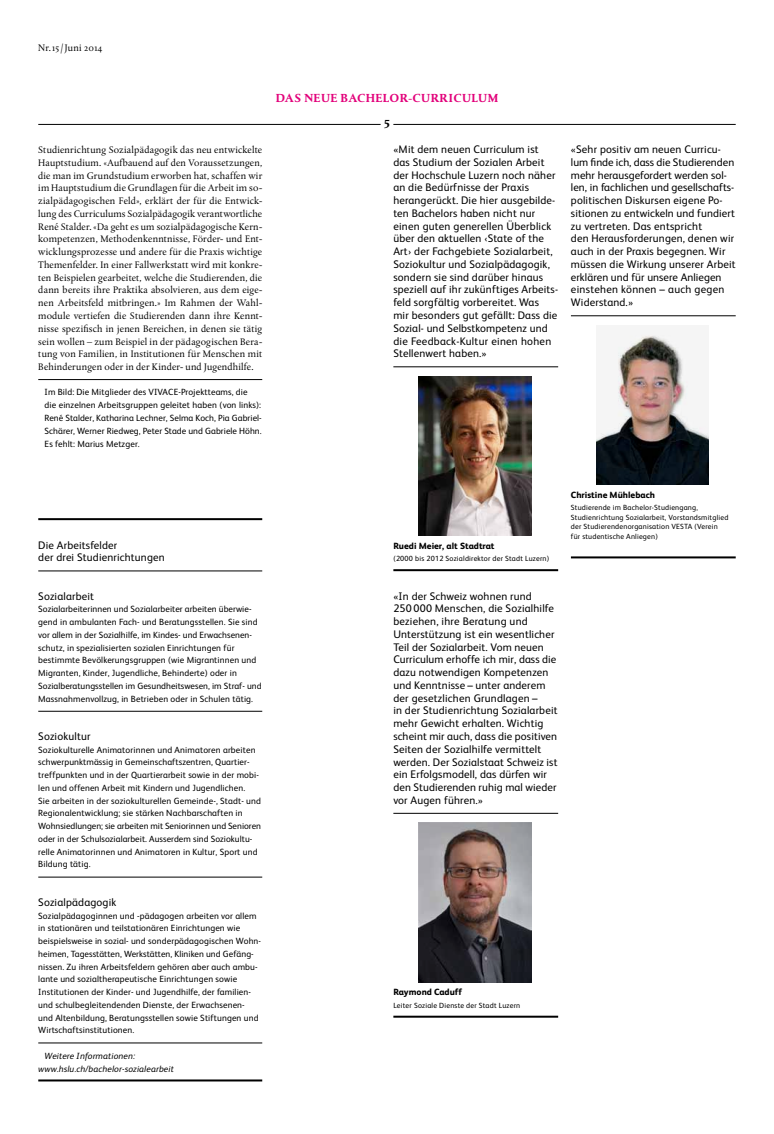
<style>
.page{position:relative;width:774px;height:1134px;background:#fff}
.page>*{position:absolute;margin:0;border:0;box-sizing:border-box;transform-origin:0 0}
.t1{font:700 12px "Albertina MT Std";letter-spacing:.03em;color:#e2007a}
.t2{font:700 12px "Albertina MT Std";color:#000}
.t3{font:11px/12.8px "FS Albert";letter-spacing:.015em;color:#000}
.t4{font:10px/12.8px "Albertina MT Std";letter-spacing:.015em;color:#000;text-align:justify}
.t5{font:9px/12.8px "FS Albert";letter-spacing:.015em;color:#000}
.t6{font:italic 9px/12.8px "FS Albert";letter-spacing:.015em;color:#000}
.t7{font:800 9px "FS Albert";color:#000}
.t8{font:7.5px/9.6px "FS Albert";letter-spacing:.025em;color:#000}
</style>
<div class="page">
<hr style="left:38px;top:124px;width:343px;height:1px;background:#000">
<hr style="left:393px;top:124px;width:343px;height:1px;background:#000">
<hr style="left:38px;top:379px;width:224px;height:1px;background:#000">
<hr style="left:38px;top:518px;width:224px;height:2px;background:#000">
<hr style="left:38px;top:571px;width:224px;height:1px;background:#000">
<hr style="left:38px;top:711px;width:224px;height:1px;background:#000">
<hr style="left:38px;top:877px;width:224px;height:1px;background:#000">
<hr style="left:38px;top:1043px;width:224px;height:1px;background:#000">
<hr style="left:38px;top:1079px;width:224px;height:2px;background:#000">
<hr style="left:393px;top:367px;width:165px;height:1px;background:#000">
<hr style="left:393px;top:569px;width:165px;height:2px;background:#000">
<hr style="left:393px;top:813px;width:165px;height:1px;background:#000">
<hr style="left:393px;top:1016px;width:165px;height:2px;background:#000">
<img style="left:419px;top:376px;width:112px;height:160px">
<img style="left:419px;top:823px;width:112px;height:159px">
<hr style="left:571px;top:315px;width:165px;height:1px;background:#000">
<hr style="left:571px;top:556px;width:165px;height:2px;background:#000">
<img style="left:596px;top:334px;width:113px;height:151px">
<p class="t4" style="left:38px;top:41px;width:66px">Nr.15/ Juni 2014</p>
<p class="t4" style="left:38px;top:144px;width:225px">Studienrichtung Sozialpädagogik das neu entwickelte Hauptstudium. «Aufbauend auf den Voraussetzungen, die man im Grundstudium erworben hat, schaffen wir im Hauptstudium die Grundlagen für die Arbeit im so&shy;zialpädagogischen Feld», erklärt der für die Entwick&shy;lung des Curriculums Sozialpädagogik verantwortliche René Stalder. «Da geht es um sozialpädagogische Kern&shy;kompetenzen, Methodenkenntnisse, Förder- und Ent&shy;wicklungsprozesse und andere für die Praxis wichtige Themenfelder. In einer Fallwerkstatt wird mit konkre&shy;ten Beispielen gearbeitet, welche die Studierenden, die dann bereits ihre Praktika absolvieren, aus dem eige&shy;nen Arbeitsfeld mitbringen.» Im Rahmen der Wahl&shy;module vertiefen die Studierenden dann ihre Kennt&shy;nisse spezifisch in jenen Bereichen, in denen sie tätig sein wollen – zum Beispiel in der pädagogischen Bera&shy;tung von Familien, in Institutionen für Menschen mit Behinderungen oder in der Kinder- und Jugendhilfe.</p>
<p class="t5" style="left:45px;top:386px;width:219px">Im Bild: Die Mitglieder des VIVACE-Projektteams, die<br>die einzelnen Arbeitsgruppen geleitet haben (von links):<br>René Stalder, Katharina Lechner, Selma Koch, Pia Gabriel-Schärer, Werner Riedweg, Peter Stade und Gabriele Höhn.<br>Es fehlt: Marius Metzger.</p>
<h1 class="t1" style="left:276px;top:91px;width:38px">DAS NEUE</h1>
<h1 class="t1" style="left:340px;top:91px;width:45px">BACHELOR</h1>
<h1 class="t1" style="left:408px;top:91px;width:91px">-CURRICULUM</h1>
<h1 class="t2" style="left:384px;top:116px;width:8px">5</h1>
<p class="t3" style="left:393px;top:142px;width:166px">«Mit dem neuen Curriculum ist<br>das Studium der Sozialen Arbeit der Hochschule Luzern noch näher an die Bedürfnisse der Praxis herangerückt. Die hier ausgebilde&shy;ten Bachelors haben nicht nur einen guten generellen Überblick über den aktuellen ‹State of the<br>Art› der Fachgebiete Sozialarbeit,<br>Soziokultur und Sozialpädagogik, sondern sie sind darüber hinaus speziell auf ihr zukünftiges Arbeits&shy;feld sorgfältig vorbereitet. Was<br>mir besonders gut gefällt: Dass die<br>Sozial- und Selbstkompetenz und die Feedback-Kultur einen hohen<br>Stellenwert haben.»</p>
<p class="t3" style="left:571px;top:142px;width:166px">«Sehr positiv am neuen Curricu&shy;lum finde ich, dass die Studierenden mehr herausgefordert werden sol&shy;len, in fachlichen und gesellschafts&shy;politischen Diskursen eigene Po&shy;sitionen zu entwickeln und fundiert zu vertreten. Das entspricht<br>den Herausforderungen, denen wir auch in der Praxis begegnen. Wir müssen die Wirkung unserer Arbeit erklären und für unsere Anliegen einstehen können – auch gegen<br>Widerstand.»</p>
<p class="t3" style="left:38px;top:538px;width:128px">Die Arbeitsfelder<br>der drei Studienrichtungen</p>
<p class="t3" style="left:38px;top:589px;width:57px">Sozialarbeit</p>
<p class="t5" style="left:38px;top:602px;width:225px">Sozialarbeiterinnen und Sozialarbeiter arbeiten überwie&shy;gend in ambulanten Fach- und Beratungsstellen. Sie sind vor allem in der Sozialhilfe, im Kindes- und Erwachsenen&shy;schutz, in spezialisierten sozialen Einrichtungen für bestimmte Bevölkerungsgruppen (wie Migrantinnen und Migranten, Kinder, Jugendliche, Behinderte) oder in Sozialberatungsstellen im Gesundheitswesen, im Straf- und Massnahmenvollzug, in Betrieben oder in Schulen tätig.</p>
<p class="t3" style="left:38px;top:729px;width:54px">Soziokultur</p>
<p class="t5" style="left:38px;top:743px;width:224px">Soziokulturelle Animatorinnen und Animatoren arbeiten schwerpunktmässig in Gemeinschaftszentren, Quartier&shy;treffpunkten und in der Quartierarbeit sowie in der mobi&shy;len und offenen Arbeit mit Kindern und Jugendlichen.<br>Sie arbeiten in der soziokulturellen Gemeinde-, Stadt- und Regionalentwicklung; sie stärken Nachbarschaften in Wohnsiedlungen; sie arbeiten mit Seniorinnen und Senioren oder in der Schulsozialarbeit. Ausserdem sind Soziokultu&shy;relle Animatorinnen und Animatoren in Kultur, Sport und Bildung tätig.</p>
<p class="t3" style="left:38px;top:895px;width:80px">Sozialpädagogik</p>
<p class="t5" style="left:38px;top:908px;width:224px">Sozialpädagoginnen und -pädagogen arbeiten vor allem in stationären und teilstationären Einrichtungen wie beispielsweise in sozial- und sonderpädagogischen Wohn&shy;heimen, Tagesstätten, Werkstätten, Kliniken und Gefäng&shy;nissen. Zu ihren Arbeitsfeldern gehören aber auch ambu&shy;lante und sozialtherapeutische Einrichtungen sowie Institutionen der Kinder- und Jugendhilfe, der familien&shy;und schulbegleitendenden Dienste, der Erwachsenen-<br>und Altenbildung, Beratungsstellen sowie Stiftungen und Wirtschaftsinstitutionen.</p>
<p class="t6" style="left:38px;top:1049px;width:137px;text-indent:6px">Weitere Informationen: www.hslu.ch/bachelor-sozialearbeit</p>
<p class="t7" style="left:393px;top:539px;width:103px">Ruedi Meier, alt Stadtrat</p>
<p class="t8" style="left:393px;top:554px;width:157px">(2000 bis 2012 Sozialdirektor der Stadt Luzern)</p>
<p class="t3" style="left:393px;top:589px;width:166px">«In der Schweiz wohnen rund<br>250 000 Menschen, die Sozialhilfe beziehen, ihre Beratung und<br>Unterstützung ist ein wesentlicher<br>Teil der Sozialarbeit. Vom neuen<br>Curriculum erhoffe ich mir, dass die dazu notwendigen Kompetenzen und Kenntnisse – unter anderem der gesetzlichen Grundlagen –<br>in der Studienrichtung Sozialarbeit mehr Gewicht erhalten. Wichtig scheint mir auch, dass die positiven<br>Seiten der Sozialhilfe vermittelt werden. Der Sozialstaat Schweiz ist ein Erfolgsmodell, das dürfen wir den Studierenden ruhig mal wieder vor Augen führen.»</p>
<p class="t7" style="left:571px;top:488px;width:86px">Christine Mühlebach</p>
<p class="t8" style="left:571px;top:502px;width:159px">Studierende im Bachelor-Studiengang, Studienrichtung Sozialarbeit, Vorstandsmitglied der Studierendenorganisation VESTA (Verein für studentische Anliegen)</p>
<p class="t7" style="left:393px;top:985px;width:70px">Raymond Caduff</p>
<p class="t8" style="left:393px;top:1000px;width:128px">Leiter Soziale Dienste der Stadt Luzern</p>
</div>
